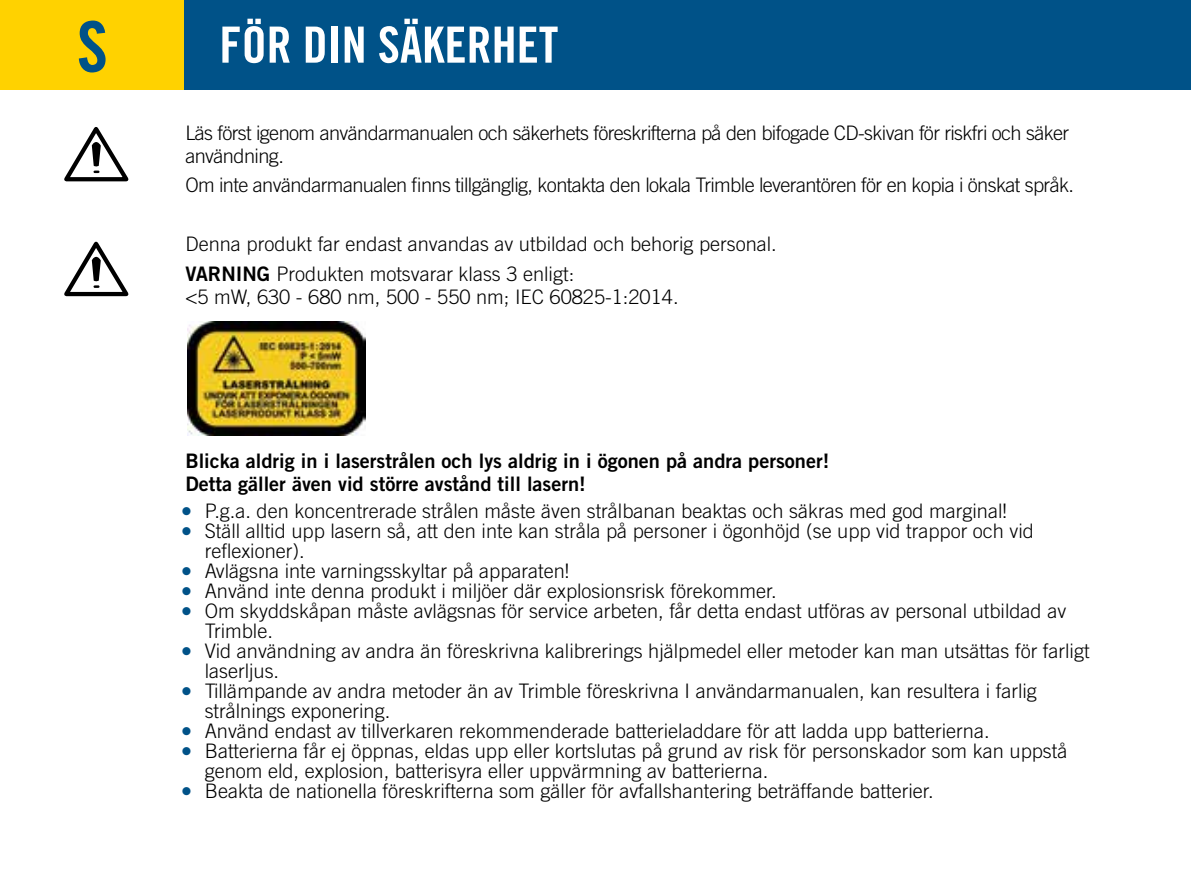
<style>
.page{position:relative;width:1191px;height:893px;background:#fff}
.page>*{position:absolute;margin:0;border:0;box-sizing:border-box;transform-origin:0 0}
.t1{font:70px "Trade Gothic LT Std Bd Cn 20";color:#005288}
.t2{font:50px "Trade Gothic LT Std Bd Cn 20";color:#fff}
.t3{font:300 20px/20px "Trade Gothic LT Std";color:#000}
.t4{font:300 20px/22.5px "Trade Gothic LT Std";letter-spacing:-.03em;color:#000}
.t5{font:20px/22.5px "Trade Gothic LT Std Bd 2";color:#000}
.s1{font-family:"Trade Gothic LT Std Bd 2";font-weight:400}
</style>
<div class="page">
<div style="left:0;top:0;width:185px;height:90px;background:#ffd200"></div>
<div style="left:185px;top:0;width:1006px;height:90px;background:#005288"></div>
<svg style="left:64px;top:127px;width:65px;height:55px"></svg>
<svg style="left:64px;top:241px;width:65px;height:56px"></svg>
<img style="left:187px;top:321px;width:179px;height:114px">
<h1 class="t1" style="left:77px;top:4px;width:33px">S</h1>
<h2 class="t2" style="left:219px;top:14px;width:340px">FÖR DIN SÄKERHET</h2>
<p class="t4" style="left:185px;top:122px;width:885px">Läs först igenom användarmanualen och säkerhets föreskrifterna på den bifogade CD-skivan för riskfri och säker användning.</p>
<p class="t4" style="left:185px;top:174px;width:890px">Om inte användarmanualen finns tillgänglig, kontakta den lokala Trimble leverantören för en kopia i önskat språk.</p>
<p class="t3" style="left:185px;top:229px;width:593px;line-height:29.5px">Denna produkt far endast anvandas av utbildad och behorig personal.<br><span class="s1">VARNING</span> Produkten motsvarar klass 3 enligt:</p>
<p class="t3" style="left:185px;top:286px;width:494px">&lt;5 mW, 630 - 680 nm, 500 - 550 nm; IEC 60825-1:2014.</p>
<p class="t5" style="left:185px;top:449px;width:645px">Blicka aldrig in i laserstrålen och lys aldrig in i ögonen på andra personer!<br>Detta gäller även vid större avstånd till lasern!</p>
<p class="t3" style="left:182px;top:500px;width:826px"><sup>●</sup> P.g.a. den koncentrerade strålen måste även strålbanan beaktas och säkras med god marginal!</p>
<p class="t3" style="left:205px;top:520px;width:831px;text-indent:-23px"><sup>●</sup> Ställ alltid upp lasern så, att den inte kan stråla på personer i ögonhöjd (se upp vid trappor och vid reflexioner).</p>
<p class="t3" style="left:182px;top:560px;width:388px"><sup>●</sup> Avlägsna inte varningsskyltar på apparaten!</p>
<p class="t3" style="left:182px;top:580px;width:596px"><sup>●</sup> Använd inte denna produkt i miljöer där explosionsrisk förekommer.</p>
<p class="t3" style="left:205px;top:600px;width:863px;text-indent:-22px"><sup>●</sup> Om skyddskåpan måste avlägsnas för service arbeten, får detta endast utföras av personal utbildad av<br>Trimble.</p>
<p class="t3" style="left:205px;top:640px;width:886px;text-indent:-22px"><sup>●</sup> Vid användning av andra än föreskrivna kalibrerings hjälpmedel eller metoder kan man utsättas för farligt laserljus.</p>
<p class="t3" style="left:205px;top:680px;width:833px;text-indent:-22px"><sup>●</sup> Tillämpande av andra metoder än av Trimble föreskrivna I användarmanualen, kan resultera i farlig strålnings exponering.</p>
<p class="t3" style="left:182px;top:720px;width:809px"><sup>●</sup> Använd endast av tillverkaren rekommenderade batterieladdare för att ladda upp batterierna.</p>
<p class="t3" style="left:205px;top:740px;width:864px;text-indent:-22px"><sup>●</sup> Batterierna får ej öppnas, eldas upp eller kortslutas på grund av risk för personskador som kan uppstå genom eld, explosion, batterisyra eller uppvärmning av batterierna.</p>
<p class="t3" style="left:182px;top:780px;width:753px"><sup>●</sup> Beakta de nationella föreskrifterna som gäller för avfallshantering beträffande batterier.</p>
</div>
